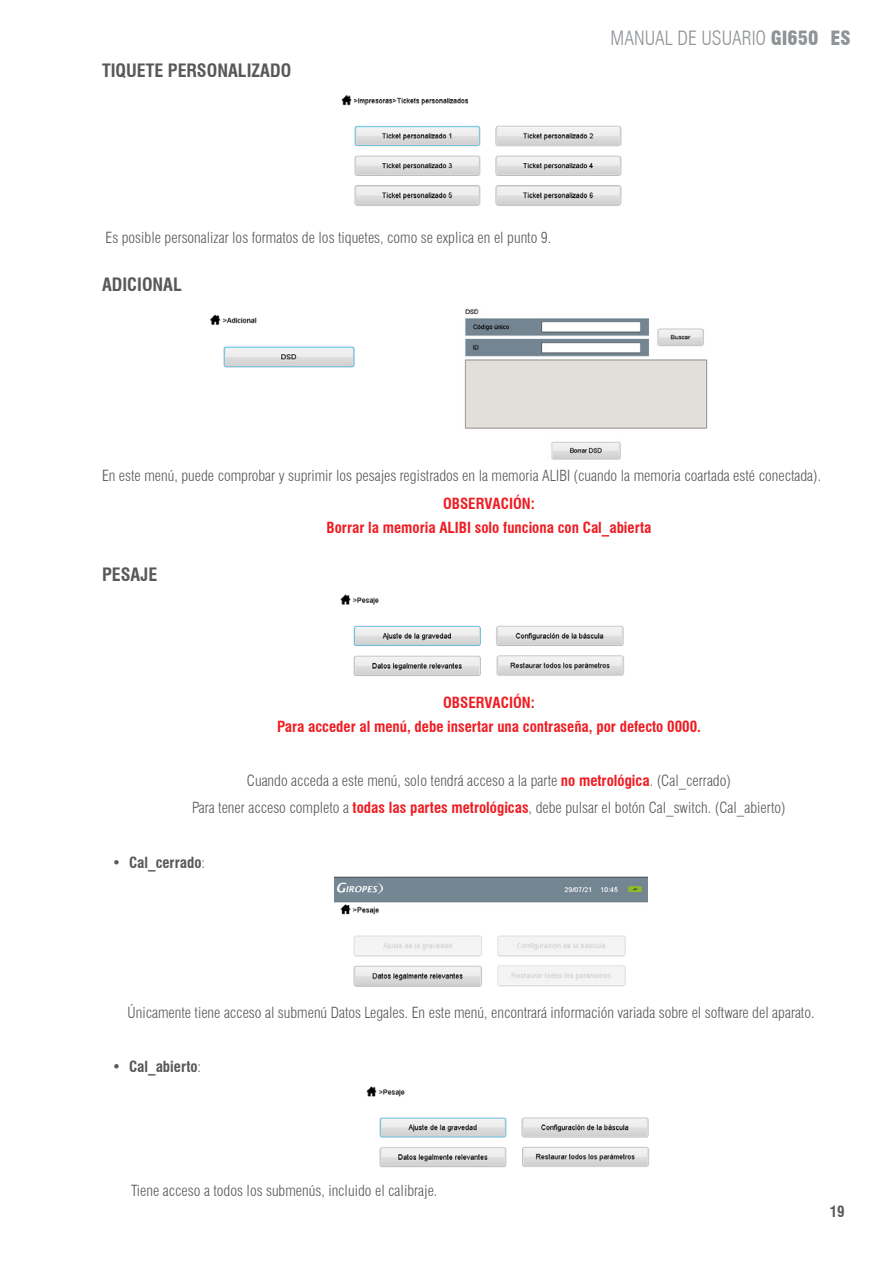
<style>
.page{position:relative;width:893px;height:1263px;background:#fff}
.page>*{position:absolute;margin:0;border:0;box-sizing:border-box;transform-origin:0 0}
.t1{font:300 condensed 19.2px "Swiss 721 BT";color:#8e9396}
.t2{font:700 condensed 18px "Swiss 721 BT";color:#57585a}
.t3{font:300 condensed 15px/27.2px "Swiss 721 BT";color:#57585a;text-align:center}
.t4{font:700 condensed 15px/24px "Swiss 721 BT";color:#ee1d23;text-align:center}
.t5{font:700 condensed 15px "Swiss 721 BT";color:#57585a}
.s1{font-weight:900}
.s2{font-weight:900;color:#fff}
.s3{font-weight:700;color:#ee1d23}
.s4{font-weight:300}
</style>
<div class="page">
<img style="left:341px;top:95px;width:281px;height:111px">
<img style="left:210px;top:314px;width:145px;height:54px">
<img style="left:464px;top:308px;width:244px;height:152px">
<img style="left:340px;top:594px;width:284px;height:82px">
<img style="left:334px;top:877px;width:314px;height:110px">
<img style="left:366px;top:1086px;width:283px;height:82px">
<p class="t2" style="left:102px;top:60px;width:191px">TIQUETE PERSONALIZADO</p>
<p class="t3" style="left:106px;top:224px;width:447px">Es posible personalizar los formatos de los tiquetes, como se explica en el punto 9.</p>
<p class="t2" style="left:102px;top:274px;width:81px">ADICIONAL</p>
<p class="t1" style="left:611px;top:27px;width:241px">MANUAL DE USUARIO <span class="s1">GI650</span> <span class="s2">ES</span></p>
<p class="t3" style="left:102px;top:462px;width:721px">En este menú, puede comprobar y suprimir los pesajes registrados en la memoria ALIBI (cuando la memoria coartada esté conectada).</p>
<p class="t4" style="left:327px;top:491px;width:326px">OBSERVACIÓN:<br>Borrar la memoria ALIBI solo funciona con Cal_abierta</p>
<p class="t2" style="left:102px;top:563px;width:57px">PESAJE</p>
<p class="t4" style="left:277px;top:690px;width:425px">OBSERVACIÓN:<br>Para acceder al menú, debe insertar una contraseña, por defecto 0000.</p>
<p class="t3" style="left:192px;top:767px;width:595px">Cuando acceda a este menú, solo tendrá acceso a la parte <span class="s3">no metrológica</span>. (Cal_cerrado)<br>Para tener acceso completo a <span class="s3">todas las partes metrológicas</span>, debe pulsar el botón Cal_switch. (Cal_abierto)</p>
<p class="t5" style="left:112px;top:853px;width:94px">• Cal_cerrado<span class="s4">:</span></p>
<p class="t3" style="left:128px;top:999px;width:689px">Únicamente tiene acceso al submenú Datos Legales. En este menú, encontrará información variada sobre el software del aparato.</p>
<p class="t5" style="left:112px;top:1057px;width:91px">• Cal_abierto<span class="s4">:</span></p>
<p class="t3" style="left:131px;top:1177px;width:308px">Tiene acceso a todos los submenús, incluido el calibraje.</p>
<p class="t5" style="left:830px;top:1202px;width:16px">19</p>
</div>
